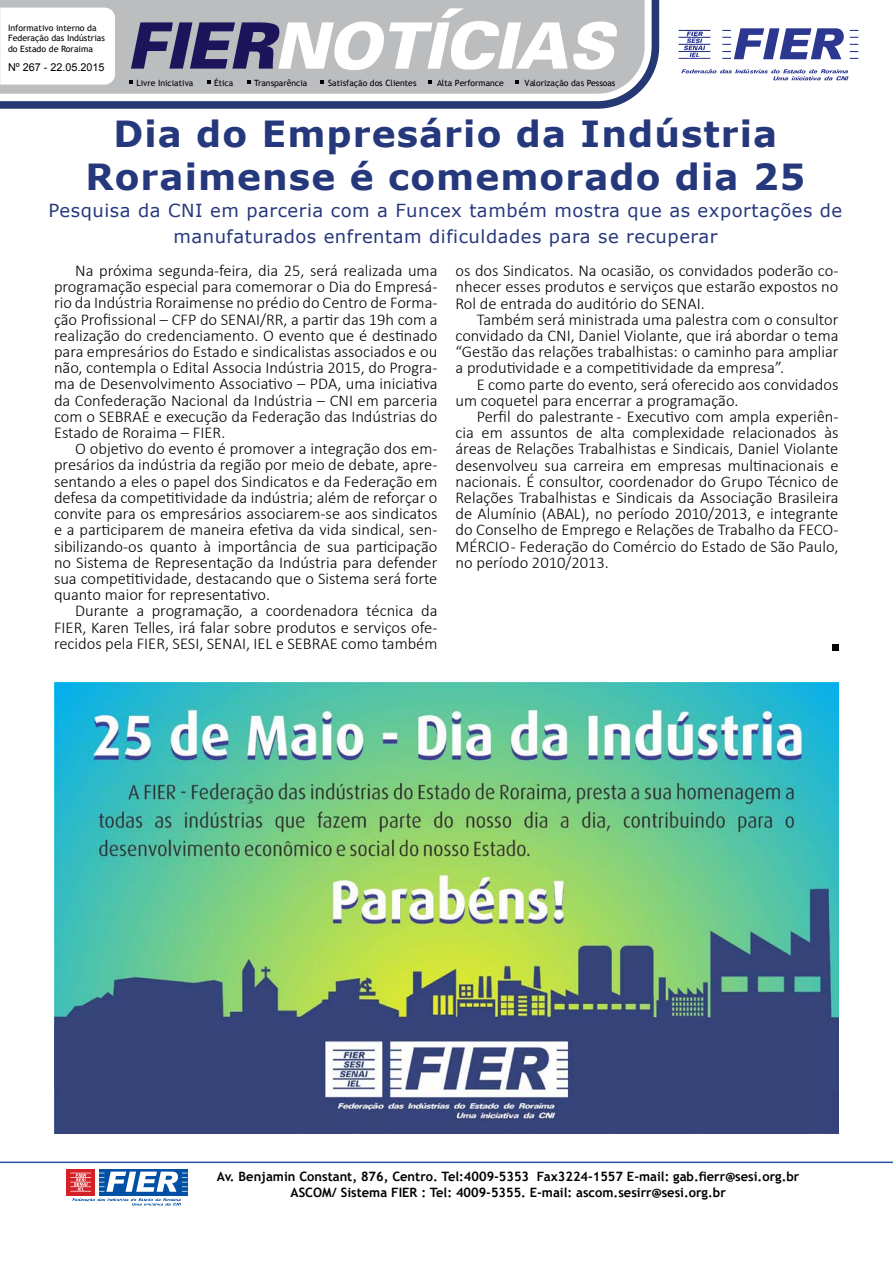
<style>
.page{position:relative;width:893px;height:1263px;background:#fff}
.page>*{position:absolute;margin:0;border:0;box-sizing:border-box;transform-origin:0 0}
.t1{font:700 36px/43.5px "Verdana";letter-spacing:.03em;color:#26387c;text-align:center}
.t2{font:18px/25.5px "Verdana";letter-spacing:.03em;color:#26387c;text-align:center}
.t3{font:300 16.5px/16.2px "Calibri";color:#000;text-align:justify}
.t4{font:700 12.9px/15.5px "Trebuchet MS";color:#000;text-align:center}
.t5{font:10.8px "Arial";color:#000}
.t6{font:8.7px/10.5px "Trebuchet MS";color:#000}
.t7{font:8.55px "Trebuchet MS";color:#010002}
</style>
<div class="page">
<svg style="left:0;top:0;width:659px;height:109px;fill:#bbbdbf"></svg>
<svg style="left:678px;top:28px;width:180px;height:52px"></svg>
<hr style="left:0;top:1161px;width:893px;height:2px;background:#2654a5">
<div style="left:99px;top:1169px;width:89px;height:26px;background:#0050a3"></div>
<div style="left:67px;top:1169px;width:28px;height:26px;background:#d52027"></div>
<svg style="left:70px;top:1173px;width:21px;height:19px"></svg>
<svg style="left:99px;top:1171px;width:89px;height:21px"></svg>
<svg style="left:72px;top:1198px;width:109px;height:7px"></svg>
<img style="left:54px;top:682px;width:784px;height:451px">
<div style="left:832px;top:644px;width:6px;height:7px;background:#000"></div>
<p class="t6" style="left:8px;top:23px;width:98px">Informativo interno da<br>Federação das Indústrias do Estado de Roraima</p>
<p class="t5" style="left:8px;top:60px;width:98px">Nº 267 - 22.05.2015</p>
<p class="t7" style="left:136px;top:78px;width:59px">Livre Iniciativa</p>
<p class="t7" style="left:214px;top:78px;width:21px">Ética</p>
<p class="t7" style="left:254px;top:78px;width:55px">Transparência</p>
<p class="t7" style="left:328px;top:78px;width:90px">Satisfação dos Clientes</p>
<p class="t7" style="left:437px;top:78px;width:68px">Alta Performance</p>
<p class="t7" style="left:525px;top:78px;width:92px">Valorização das Pessoas</p>
<h1 class="t1" style="left:86px;top:111px;width:721px">Dia do Empresário da Indústria<br>Roraimense é comemorado dia 25</h1>
<p class="t2" style="left:49px;top:198px;width:795px">Pesquisa da CNI em parceria com a Funcex também mostra que as exportações de manufaturados enfrentam dificuldades para se recuperar</p>
<p class="t3" style="left:54px;top:262px;width:385px;text-indent:21px">Na próxima segunda-feira, dia 25, será realizada uma programação especial para comemorar o Dia do Empresá&shy;rio da Indústria Roraimense no prédio do Centro de Forma&shy;ção Profissional – CFP do SENAI/RR, a partir das 19h com a realização do credenciamento. O evento que é destinado para empresários do Estado e sindicalistas associados e ou não, contempla o Edital Associa Indústria 2015, do Progra&shy;ma de Desenvolvimento Associativo – PDA, uma iniciativa da Confederação Nacional da Indústria – CNI em parceria com o SEBRAE e execução da Federação das Indústrias do Estado de Roraima – FIER.</p>
<p class="t3" style="left:54px;top:440px;width:385px;text-indent:21px">O objetivo do evento é promover a integração dos em&shy;presários da indústria da região por meio de debate, apre&shy;sentando a eles o papel dos Sindicatos e da Federação em defesa da competitividade da indústria; além de reforçar o convite para os empresários associarem-se aos sindicatos e a participarem de maneira efetiva da vida sindical, sen&shy;sibilizando-os quanto à importância de sua participação no Sistema de Representação da Indústria para defender sua competitividade, destacando que o Sistema será forte quanto maior for representativo.</p>
<p class="t3" style="left:54px;top:603px;width:385px;text-indent:21px">Durante a programação, a coordenadora técnica da FIER, Karen Telles, irá falar sobre produtos e serviços ofe&shy;recidos pela FIER, SESI, SENAI, IEL e SEBRAE como também</p>
<p class="t3" style="left:455px;top:262px;width:384px">os dos Sindicatos. Na ocasião, os convidados poderão co&shy;nhecer esses produtos e serviços que estarão expostos no Rol de entrada do auditório do SENAI.</p>
<p class="t3" style="left:455px;top:311px;width:384px;text-indent:21px">Também será ministrada uma palestra com o consultor convidado da CNI, Daniel Violante, que irá abordar o tema “Gestão das relações trabalhistas: o caminho para ampliar a produtividade e a competitividade da empresa”.</p>
<p class="t3" style="left:455px;top:376px;width:384px;text-indent:21px">E como parte do evento, será oferecido aos convidados um coquetel para encerrar a programação.</p>
<p class="t3" style="left:455px;top:408px;width:384px;text-indent:21px">Perfil do palestrante - Executivo com ampla experiên&shy;cia em assuntos de alta complexidade relacionados às áreas de Relações Trabalhistas e Sindicais, Daniel Violante desenvolveu sua carreira em empresas multinacionais e nacionais. É consultor, coordenador do Grupo Técnico de Relações Trabalhistas e Sindicais da Associação Brasileira de Alumínio (ABAL), no período 2010/2013, e integrante do Conselho de Emprego e Relações de Trabalho da FECO-MÉRCIO - Federação do Comércio do Estado de São Paulo, no período 2010/2013.</p>
<p class="t4" style="left:217px;top:1169px;width:584px">Av. Benjamin Constant, 876, Centro. Tel:4009-5353 Fax3224-1557 E-mail: gab.fierr@sesi.org.br<br>ASCOM/ Sistema FIER : Tel: 4009-5355. E-mail: ascom.sesirr@sesi.org.br</p>
</div>
